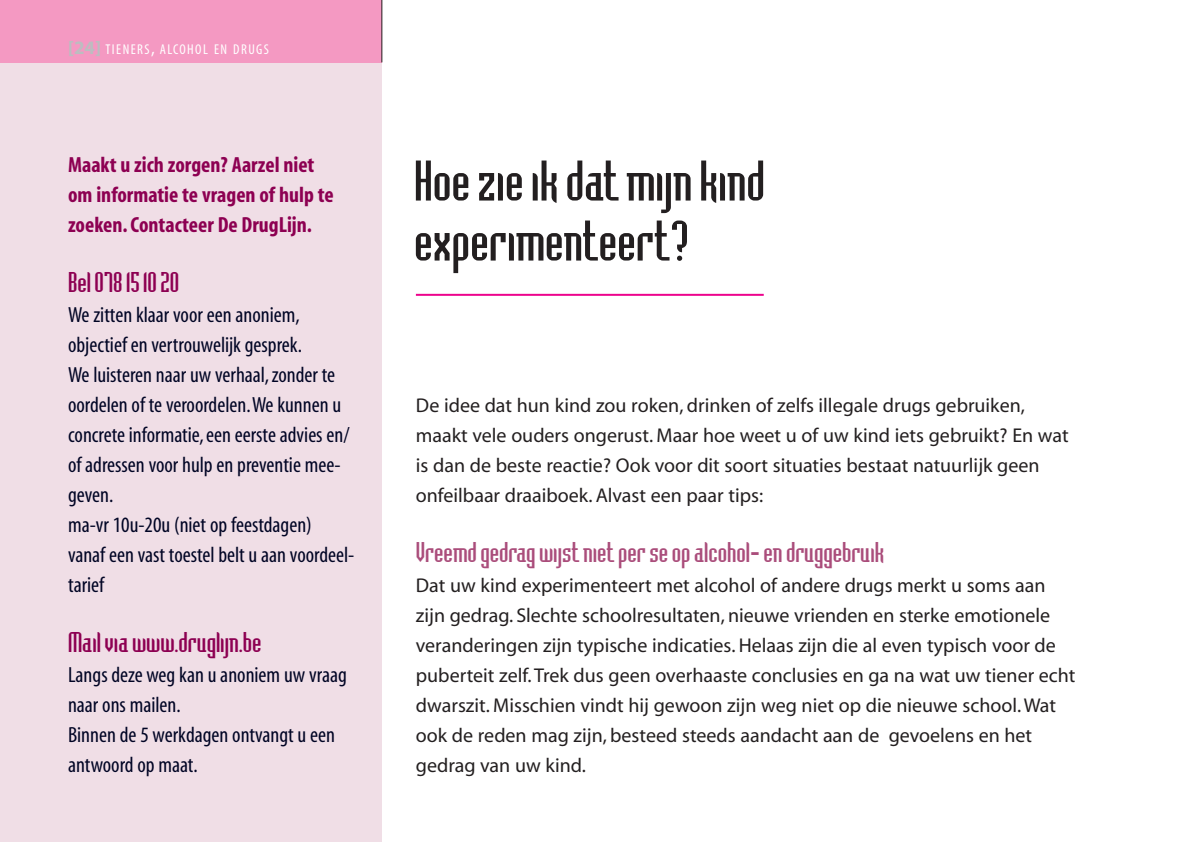
<style>
.page{position:relative;width:1191px;height:842px;background:#fff}
.page>*{position:absolute;margin:0;border:0;box-sizing:border-box;transform-origin:0 0}
.titel1{font:60px/60px "Badloc ICG";color:#231f20}
.titel2{font:30px "Badloc ICG";color:#aa4d7b}
.titel2-2{font:30px "Badloc ICG";color:#8d0052}
.testimonial_brood{font:condensed 22px/30px "Myriad";color:#000424}
.testimonial_brood-2{font:700 condensed 22px/30px "Myriad";color:#8d0052}
.body{font:20px/30px "Myriad";color:#231f20}
.Normaal{font:condensed 14.2px "Myriad";letter-spacing:.1em;color:#fff}
.s1{font-weight:700;font-stretch:normal;font-size:19px;color:#bcbdc0}
.s2{font-size:19px}
.s3{font-family:"Helvetica"}
</style>
<div class="page">
<div style="left:0;top:57px;width:382px;height:785px;background:#f0dee6"></div>
<hr style="left:416px;top:294px;width:347px;height:2px;background:#ed028c">
<div style="left:0;top:0;width:382px;height:62px;background:#f499c2"></div>
<hr style="left:381px;top:0;width:1px;height:62px;background:#231f20">
<p class="Normaal" style="left:68px;top:42px;width:202px"><span class="s1">[24]</span> TIENERS<span class="s2">,</span> ALCOHOL EN DRUGS</p>
<p class="testimonial_brood-2" style="left:68px;top:151px;width:267px">Maakt u zich zorgen? Aarzel niet om informatie te vragen of hulp te zoeken. Contacteer De DrugLijn.</p>
<p class="titel2-2" style="left:68px;top:266px;width:113px">Bel 078 15 10 20</p>
<p class="testimonial_brood" style="left:68px;top:301px;width:283px">We zitten klaar voor een anoniem, objectief en vertrouwelijk gesprek.<br>We luisteren naar uw verhaal, zonder te oordelen of te veroordelen. We kunnen u concrete informatie, een eerste advies en/ of adressen voor hulp en preventie mee&shy;geven.</p>
<p class="testimonial_brood" style="left:68px;top:511px;width:245px">ma-vr 10u-20u (niet op feestdagen)</p>
<p class="testimonial_brood" style="left:68px;top:541px;width:288px">vanaf een vast toestel belt u aan voordeel&shy;tarief</p>
<p class="titel2-2" style="left:68px;top:626px;width:195px">Mail via www.druglijn.be</p>
<p class="testimonial_brood" style="left:68px;top:661px;width:280px">Langs deze weg kan u anoniem uw vraag naar ons mailen.</p>
<p class="testimonial_brood" style="left:68px;top:721px;width:268px">Binnen de 5 werkdagen ontvangt u een antwoord op maat.</p>
<p class="titel1" style="left:414px;top:151px;width:352px">Hoe zie ik dat mijn kind experimenteert?</p>
<p class="body" style="left:416px;top:391px;width:654px">De idee dat hun kind zou roken, drinken of zelfs illegale drugs gebruiken, maakt vele ouders ongerust. Maar hoe weet u of uw kind iets gebruikt? En wat is dan de beste reactie? Ook voor dit soort situaties bestaat natuurlijk geen onfeilbaar draaiboek. Alvast een paar tips:</p>
<p class="titel2" style="left:416px;top:536px;width:470px">Vreemd gedrag wijst niet per se op alcohol<span class="s3">-</span> en druggebruik</p>
<p class="body" style="left:416px;top:571px;width:661px">Dat uw kind experimenteert met alcohol of andere drugs merkt u soms aan zijn gedrag. Slechte schoolresultaten, nieuwe vrienden en sterke emotionele veranderingen zijn typische indicaties. Helaas zijn die al even typisch voor de puberteit zelf. Trek dus geen overhaaste conclusies en ga na wat uw tiener echt dwarszit. Misschien vindt hij gewoon zijn weg niet op die nieuwe school. Wat ook de reden mag zijn, besteed steeds aandacht aan de gevoelens en het gedrag van uw kind.</p>
</div>
